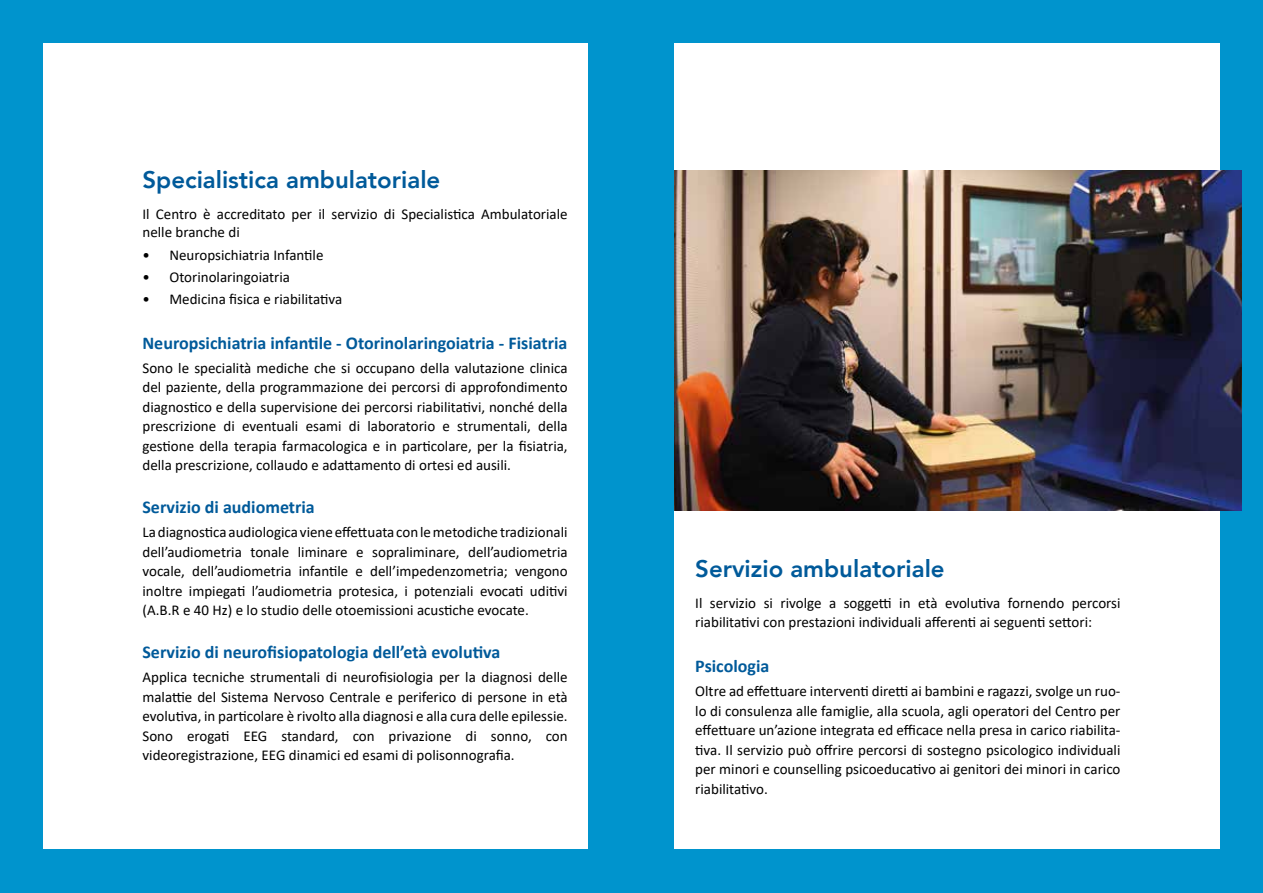
<style>
.page{position:relative;width:1263px;height:893px;background:#fff}
.page>*{position:absolute;margin:0;border:0;box-sizing:border-box;transform-origin:0 0}
.t1{font:800 24px "Avenir LT";color:#005a9a}
.t2{font:700 18px "Calibri";color:#005a9a}
.t3{font:15px/19.5px "Calibri";color:#000;text-align:justify}
</style>
<div class="page">
<div style="left:0;top:849px;width:1263px;height:44px;background:#0094cd"></div>
<div style="left:0;top:0;width:43px;height:893px;background:#0094cd"></div>
<div style="left:0;top:0;width:1263px;height:43px;background:#0094cd"></div>
<div style="left:1220px;top:0;width:43px;height:893px;background:#0094cd"></div>
<div style="left:589px;top:0;width:85px;height:893px;background:#0094cd"></div>
<img style="left:674px;top:170px;width:568px;height:340px">
<h1 class="t1" style="left:142px;top:166px;width:299px">Specialistica ambulatoriale</h1>
<p class="t3" style="left:142px;top:205px;width:427px;line-height:18px">Il Centro è accreditato per il servizio di Specialistica Ambulatoriale nelle branche di</p>
<p class="t3" style="left:142px;top:245px;width:183px">• Neuropsichiatria Infantile</p>
<p class="t3" style="left:142px;top:267px;width:149px">• Otorinolaringoiatria</p>
<p class="t3" style="left:142px;top:289px;width:201px">• Medicina fisica e riabilitativa</p>
<p class="t2" style="left:142px;top:330px;width:426px">Neuropsichiatria infantile - Otorinolaringoiatria - Fisiatria</p>
<p class="t3" style="left:142px;top:357px;width:427px">Sono le specialità mediche che si occupano della valutazione clinica del paziente, della programmazione dei percorsi di approfondimento diagnostico e della supervisione dei percorsi riabilitativi, nonché della prescrizione di eventuali esami di laboratorio e strumentali, della gestione della terapia farmacologica e in particolare, per la fisiatria, della prescrizione, collaudo e adattamento di ortesi ed ausili.</p>
<p class="t2" style="left:142px;top:495px;width:174px">Servizio di audiometria</p>
<p class="t3" style="left:142px;top:522px;width:427px">La diagnostica audiologica viene effettuata con le metodiche tradizionali dell’audiometria tonale liminare e sopraliminare, dell’audiometria vocale, dell’audiometria infantile e dell’impedenzometria; vengono inoltre impiegati l’audiometria protesica, i potenziali evocati uditivi (A.B.R e 40 Hz) e lo studio delle otoemissioni acustiche evocate.</p>
<p class="t2" style="left:142px;top:640px;width:359px">Servizio di neurofisiopatologia dell’età evolutiva</p>
<p class="t3" style="left:142px;top:667px;width:427px">Applica tecniche strumentali di neurofisiologia per la diagnosi delle malattie del Sistema Nervoso Centrale e periferico di persone in età evolutiva, in particolare è rivolto alla diagnosi e alla cura delle epilessie.<br>Sono erogati EEG standard, con privazione di sonno, con videoregistrazione, EEG dinamici ed esami di polisonnografia.</p>
<h1 class="t1" style="left:695px;top:554px;width:251px">Servizio ambulatoriale</h1>
<p class="t3" style="left:695px;top:593px;width:427px">Il servizio si rivolge a soggetti in età evolutiva fornendo percorsi riabilitativi con prestazioni individuali afferenti ai seguenti settori:</p>
<p class="t2" style="left:695px;top:654px;width:76px">Psicologia</p>
<p class="t3" style="left:695px;top:681px;width:427px">Oltre ad effettuare interventi diretti ai bambini e ragazzi, svolge un ruo&shy;lo di consulenza alle famiglie, alla scuola, agli operatori del Centro per effettuare un’azione integrata ed efficace nella presa in carico riabilita&shy;tiva. Il servizio può offrire percorsi di sostegno psicologico individuali per minori e counselling psicoeducativo ai genitori dei minori in carico riabilitativo.</p>
</div>
